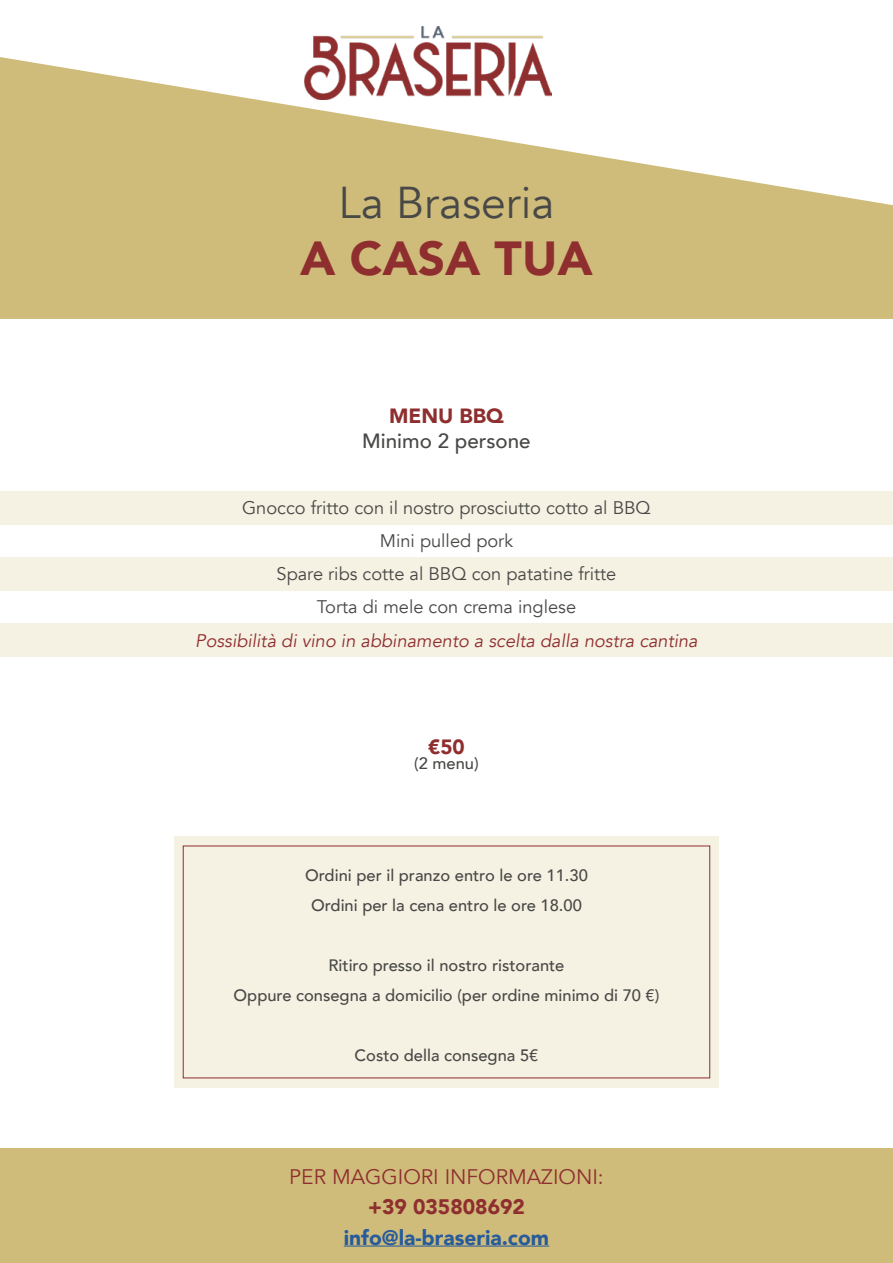
<style>
.page{position:relative;width:893px;height:1263px;background:#fff}
.page>*{position:absolute;margin:0;border:0;box-sizing:border-box;transform-origin:0 0}
.t1{font:900 47.7px "Avenir";color:#8f2e2f}
.t2{font:44.55px "Avenir";color:#484846}
.t3{font:21px "Avenir";color:#8f2e2f}
.t4{font:900 21px "Avenir";color:#275b9b}
.t5{font:900 21px "Avenir";color:#8f2e2f}
.t6{font:500 20.55px "Avenir";color:#484846}
.t7{font:900 20.55px "Avenir";color:#8f2e2f}
.t8{font:18.3px/33.2px "Avenir";color:#484846;text-align:center}
.t9{font:italic 18.3px "Avenir";color:#8f2e2f}
.t10{font:500 16.5px/30px "Avenir";color:#484846;text-align:center}
</style>
<div class="page">
<img style="left:313px;top:27px;width:231px;height:30px">
<svg style="left:0;top:57px;width:893px;height:262px;fill:#cfbc7b"></svg>
<div style="left:0;top:557px;width:893px;height:34px;background:#f5f1e3"></div>
<div style="left:0;top:491px;width:893px;height:34px;background:#f5f1e3"></div>
<div style="left:0;top:623px;width:893px;height:34px;background:#f5f1e3"></div>
<div style="left:0;top:1149px;width:893px;height:114px;background:#cfbc7b"></div>
<hr style="left:344px;top:1245px;width:205px;height:1px;background:#275b9b">
<div style="left:174px;top:836px;width:545px;height:251px;background:#f5f1e3"></div>
<div style="left:183px;top:846px;width:527px;height:232px;border:1px solid #8f2e2f"></div>
<h2 class="t2" style="left:339px;top:176px;width:217px">La Braseria</h2>
<h1 class="t1" style="left:300px;top:217px;width:294px">A CASA TUA</h1>
<p class="t7" style="left:389px;top:398px;width:116px">MENU BBQ</p>
<p class="t6" style="left:362px;top:423px;width:170px">Minimo 2 persone</p>
<p class="t8" style="left:242px;top:491px;width:410px">Gnocco fritto con il nostro prosciutto cotto al BBQ Mini pulled pork<br>Spare ribs cotte al BBQ con patatine fritte<br>Torta di mele con crema inglese</p>
<p class="t9" style="left:195px;top:630px;width:504px">Possibilità di vino in abbinamento a scelta dalla nostra cantina</p>
<p class="t7" style="left:428px;top:729px;width:38px">€50</p>
<p class="t10" style="left:414px;top:747px;width:66px">(2 menu)</p>
<p class="t10" style="left:305px;top:860px;width:284px">Ordini per il pranzo entro le ore 11.30<br>Ordini per la cena entro le ore 18.00</p>
<p class="t10" style="left:234px;top:950px;width:427px">Ritiro presso il nostro ristorante<br>Oppure consegna a domicilio (per ordine minimo di 70 €)</p>
<p class="t10" style="left:355px;top:1040px;width:185px">Costo della consegna 5€</p>
<p class="t3" style="left:289px;top:1165px;width:316px">PER MAGGIORI INFORMAZIONI:</p>
<p class="t5" style="left:368px;top:1189px;width:158px">+39 035808692</p>
<p class="t4" style="left:344px;top:1219px;width:207px">info@la-braseria.com</p>
</div>
